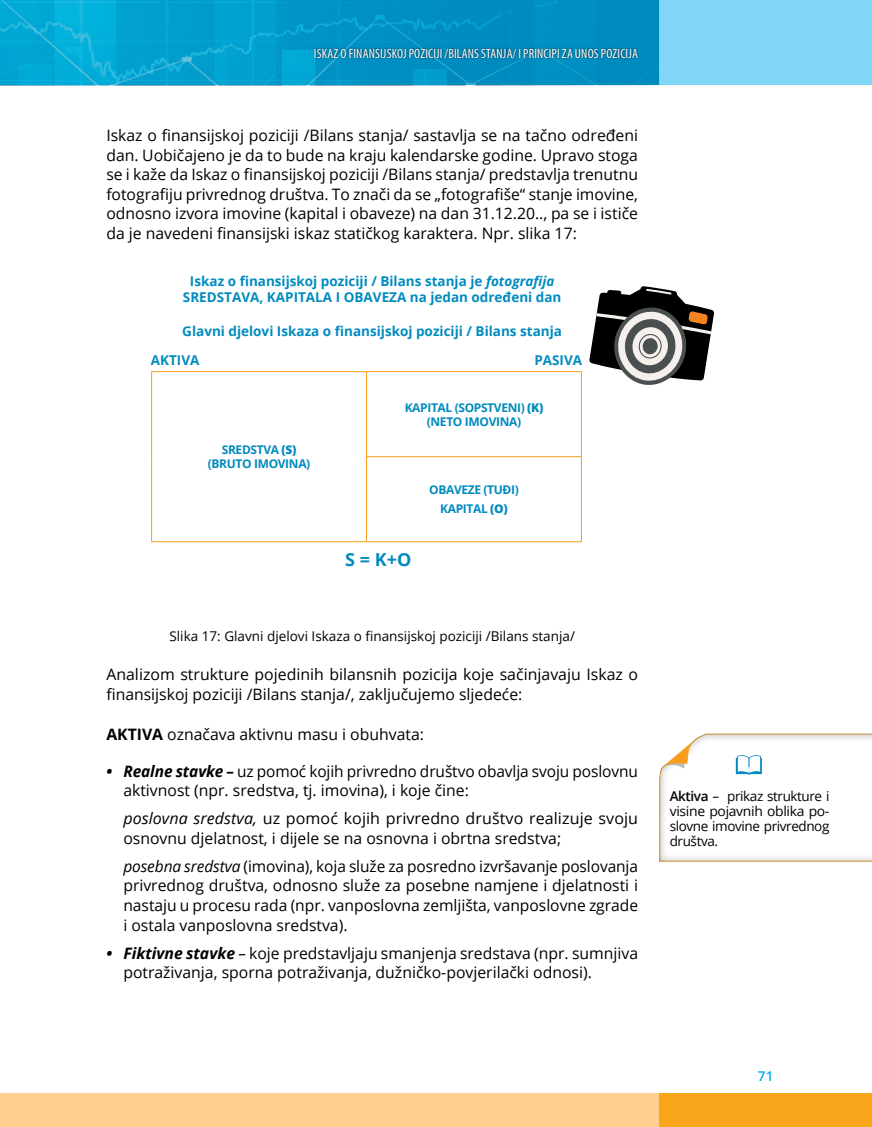
<style>
.page{position:relative;width:872px;height:1127px;background:#fff}
.page>*{position:absolute;margin:0;border:0;box-sizing:border-box;transform-origin:0 0}
.t1{font:700 18px "Open Sans";color:#008bbf}
.t2{font:15.75px/19.5px "Open Sans";color:#000}
.t3{font:700 13.5px/16.2px "Open Sans";color:#008bbf;text-align:center}
.t4{font:13.5px/15px "Open Sans";color:#000;text-align:justify}
.t5{font:condensed 13.5px "Myriad Pro";letter-spacing:.01em;color:#fff}
.t6{font:600 13.5px "Open Sans";color:#00aeef}
.t7{font:700 12px/14.4px "Open Sans";letter-spacing:-.03em;color:#008bbf;text-align:center}
.s1{font-style:italic}
.s2{font-weight:800}
.s3{font-weight:700}
.s4{font-weight:700;font-style:italic}
.s5{font-weight:600}
</style>
<div class="page">
<img style="left:0;top:0;width:659px;height:85px">
<div style="left:659px;top:0;width:213px;height:85px;background:#80d6f7"></div>
<div style="left:0;top:1093px;width:659px;height:34px;background:#fecf8d"></div>
<div style="left:659px;top:1093px;width:213px;height:34px;background:#faa61a"></div>
<div style="left:313px;top:47px;width:326px;height:14px;background:#000;opacity:.75"></div>
<hr style="left:151px;top:371px;width:215px;height:1px;background:#f99d1c">
<hr style="left:151px;top:372px;width:1px;height:85px;background:#f99d1c">
<hr style="left:151px;top:457px;width:1px;height:84px;background:#f99d1c">
<hr style="left:151px;top:541px;width:215px;height:1px;background:#f99d1c">
<hr style="left:366px;top:371px;width:216px;height:1px;background:#f99d1c">
<hr style="left:366px;top:372px;width:1px;height:84px;background:#f99d1c">
<hr style="left:581px;top:372px;width:1px;height:84px;background:#f99d1c">
<hr style="left:366px;top:456px;width:216px;height:1px;background:#f99d1c">
<hr style="left:366px;top:457px;width:1px;height:84px;background:#f99d1c">
<hr style="left:581px;top:457px;width:1px;height:84px;background:#f99d1c">
<hr style="left:366px;top:541px;width:216px;height:1px;background:#f99d1c">
<svg style="left:659px;top:733px;width:213px;height:129px"></svg>
<svg style="left:589px;top:286px;width:125px;height:99px"></svg>
<p class="t5" style="left:314px;top:46px;width:6px">ISKAZ</p>
<p class="t5" style="left:340px;top:46px;width:14px">OFINANSIJSKOJ</p>
<p class="t5" style="left:409px;top:46px;width:6px">POZICIJI</p>
<p class="t5" style="left:444px;top:46px;width:95px">/BILANS STANJA/ I PRINCIPI</p>
<p class="t5" style="left:562px;top:46px;width:45px">ZA UNOS POZICIJA</p>
<p class="t2" style="left:106px;top:125px;width:533px;text-align:justify">Iskaz o finansijskoj poziciji /Bilans stanja/ sastavlja se na tačno određeni dan. Uobičajeno je da to bude na kraju kalendarske godine. Upravo stoga se i kaže da Iskaz o finansijskoj poziciji /Bilans stanja/ predstavlja trenutnu fotografiju privrednog društva. To znači da se „fotografiše“ stanje imovine, odnosno izvora imovine (kapital i obaveze) na dan 31.12.20.., pa se i ističe da je navedeni finansijski iskaz statičkog karaktera. Npr. slika 17:</p>
<p class="t3" style="left:183px;top:273px;width:380px">Iskaz o finansijskoj poziciji / Bilans stanja je <span class="s1">fotografija<br></span>SREDSTAVA, KAPITALA I OBAVEZA na jedan određeni dan</p>
<p class="t3" style="left:182px;top:322px;width:381px">Glavni djelovi Iskaza o finansijskoj poziciji / Bilans stanja</p>
<p class="t3" style="left:151px;top:352px;width:50px">AKTIVA</p>
<p class="t3" style="left:534px;top:352px;width:49px">PASIVA</p>
<p class="t7" style="left:208px;top:442px;width:104px">SREDSTVA <span class="s2">(S) </span>(BRUTO IMOVINA)</p>
<p class="t7" style="left:405px;top:400px;width:140px">KAPITAL (SOPSTVENI) <span class="s2">(K) </span>(NETO IMOVINA)</p>
<p class="t1" style="left:345px;top:547px;width:68px">S = K+O</p>
<p class="t7" style="left:429px;top:480px;width:91px;line-height:18.6px">OBAVEZE (TUĐI)<br>KAPITAL <span class="s2">(O)</span></p>
<p class="t4" style="left:169px;top:628px;width:407px">Slika 17: Glavni djelovi Iskaza o finansijskoj poziciji /Bilans stanja/</p>
<p class="t2" style="left:106px;top:664px;width:533px">Analizom strukture pojedinih bilansnih pozicija koje sačinjavaju Iskaz o finansijskoj poziciji /Bilans stanja/, zaključujemo sljedeće:</p>
<p class="t2" style="left:106px;top:724px;width:319px"><span class="s3">AKTIVA</span> označava aktivnu masu i obuhvata:</p>
<p class="t2" style="left:123px;top:761px;width:516px;text-indent:-17px"><span class="s4">• Realne stavke –</span> uz pomoć kojih privredno društvo obavlja svoju poslovnu aktivnost (npr. sredstva, tj. imovina), i koje čine:</p>
<p class="t2" style="left:123px;top:808px;width:516px"><span class="s1">poslovna sredstva,</span> uz pomoć kojih privredno društvo realizuje svoju osnovnu djelatnost, i dijele se na osnovna i obrtna sredstva;</p>
<p class="t2" style="left:123px;top:856px;width:516px;text-align:justify"><span class="s1">posebna sredstva</span> (imovina), koja služe za posredno izvršavanje poslovanja privrednog društva, odnosno služe za posebne namjene i djelatnosti i nastaju u procesu rada (npr. vanposlovna zemljišta, vanposlovne zgrade i ostala vanposlovna sredstva).</p>
<p class="t2" style="left:123px;top:942px;width:516px;text-indent:-17px"><span class="s4">• Fiktivne stavke</span> <span class="s1">–</span> koje predstavljaju smanjenja sredstava (npr. sumnjiva potraživanja, sporna potraživanja, dužničko-povjerilački odnosi).</p>
<p class="t4" style="left:670px;top:789px;width:161px"><span class="s5">Aktiva</span> – prikaz strukture i visine pojavnih oblika po&shy;slovne imovine privrednog društva.</p>
<p class="t6" style="left:758px;top:1067px;width:17px">71</p>
</div>
